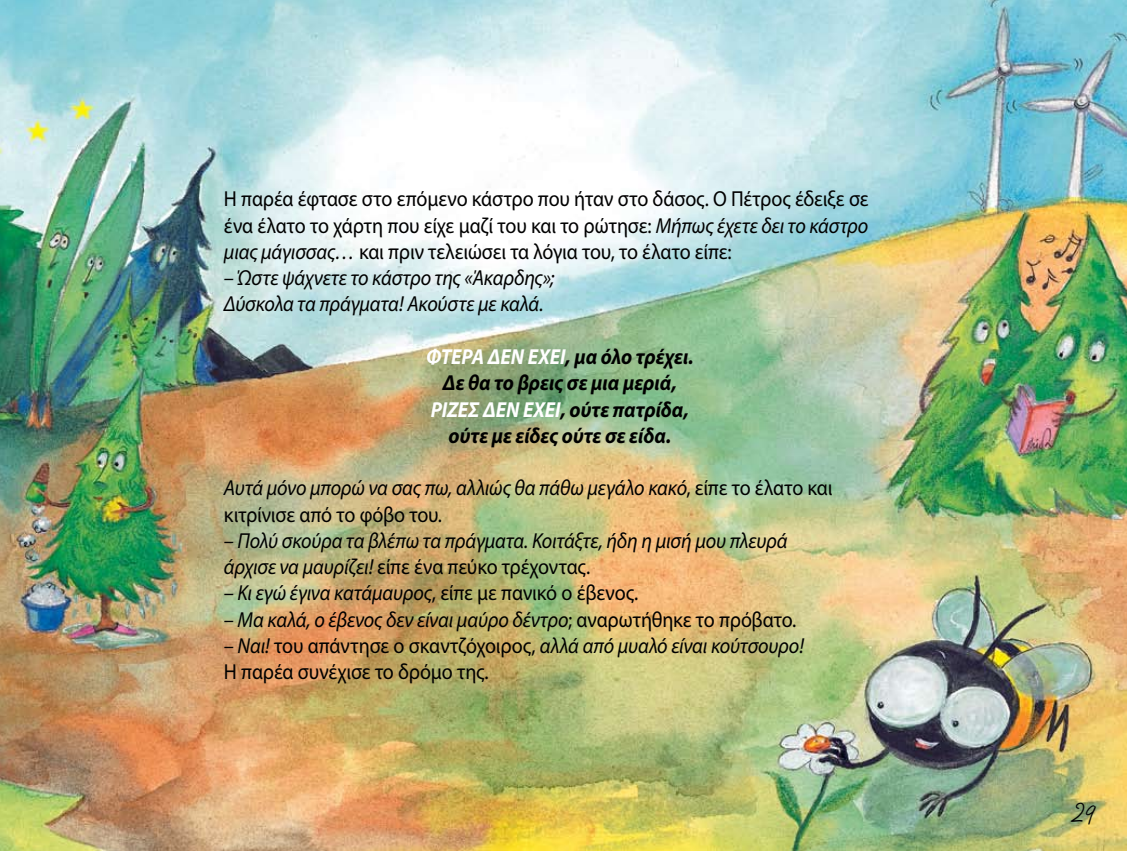
<style>
.page{position:relative;width:1127px;height:851px;background:#fff}
.page>*{position:absolute;margin:0;border:0;box-sizing:border-box;transform-origin:0 0}
.t1{font:27px "CF Note";color:#000}
.t2{font:italic 21.75px/26.2px "Myriad Pro";letter-spacing:-.01em;color:#000;scale:.92 1}
.t3{font:21.75px/26.2px "Myriad Pro";letter-spacing:-.01em;color:#000;text-align:justify;scale:.92 1}
.t4{font:italic 700 21.75px/26.2px "Myriad Pro";color:#000;text-align:center;scale:.92 1}
.s1{font-style:italic}
.s2{color:#fff}
.s3{font-style:normal}
</style>
<div class="page">
<img style="left:0;top:0;width:1127px;height:850px">
<p class="t3" style="left:224px;top:185px;width:702px">Η παρέα έφτασε στο επόμενο κάστρο που ήταν στο δάσος. Ο Πέτρος έδειξε σε ένα έλατο το χάρτη που είχε μαζί του και το ρώτησε: <span class="s1">Μήπως έχετε δει το κάστρο μιας μάγισσας…</span> και πριν τελειώσει τα λόγια του, το έλατο είπε:</p>
<p class="t2" style="left:224px;top:264px;width:361px">– Ώστε ψάχνετε το κάστρο της «Άκαρδης»;<br>Δύσκολα τα πράγματα! Ακούστε με καλά.</p>
<p class="t4" style="left:426px;top:343px;width:292px"><span class="s2">ΦΤΕΡΑ ΔΕΝ ΕΧΕΙ</span>, μα όλο τρέχει.<br>Δε θα το βρεις σε μια μεριά,<br><span class="s2">ΡΙΖΕΣ ΔΕΝ ΕΧΕΙ</span>, ούτε πατρίδα, ούτε με είδες ούτε σε είδα.</p>
<p class="t2" style="left:224px;top:474px;width:663px">Αυτά μόνο μπορώ να σας πω, αλλιώς θα πάθω μεγάλο κακό<span class="s3">, είπε το έλατο και κιτρίνισε από το φόβο του.</span></p>
<p class="t2" style="left:224px;top:527px;width:614px">– Πολύ σκούρα τα βλέπω τα πράγματα. Κοιτάξτε, ήδη η μισή μου πλευρά άρχισε να μαυρίζει! <span class="s3">είπε ένα πεύκο τρέχοντας.</span></p>
<p class="t2" style="left:224px;top:579px;width:452px">– Κι εγώ έγινα κατάμαυρος<span class="s3">, είπε με πανικό ο έβενος.</span></p>
<p class="t2" style="left:224px;top:605px;width:624px">– Μα καλά, ο έβενος δεν είναι μαύρο δέντρο<span class="s3">; αναρωτήθηκε το πρόβατο.</span></p>
<p class="t3" style="left:224px;top:632px;width:632px"><span class="s1">– Ναι!</span> του απάντησε ο σκαντζόχοιρος, <span class="s1">αλλά από μυαλό είναι κούτσουρο!<br></span>Η παρέα συνέχισε το δρόμο της.</p>
<p class="t1" style="left:1071px;top:795px;width:25px">29</p>
</div>
